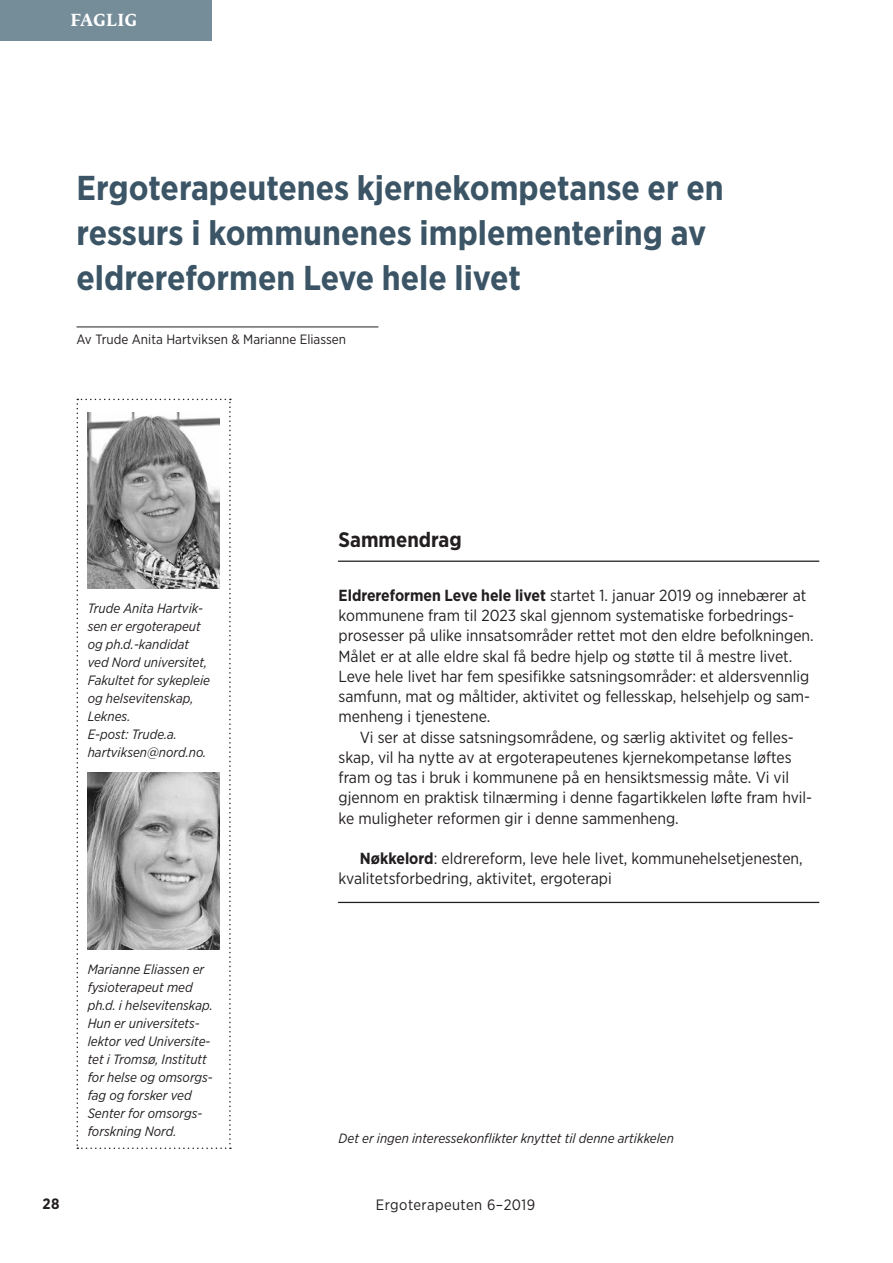
<style>
.page{position:relative;width:893px;height:1263px;background:#fff}
.page>*{position:absolute;margin:0;border:0;box-sizing:border-box;transform-origin:0 0}
.t1{font:700 34.5px/45px "Gotham Narrow";color:#3b5566}
.t2{font:700 21px "Gotham Narrow";color:#231f20}
.t3{font:700 16.5px "Fedra Serif B Std";letter-spacing:.035em;color:#fff}
.t4{font:16.05px/20.2px "Gotham Narrow";color:#231f20}
.t5{font:15px "Gotham Narrow";letter-spacing:.03em;color:#231f20}
.t6{font:700 15px "Gotham Narrow";color:#231f20}
.t7{font:italic 13.5px/18px "Gotham Narrow";color:#231f20}
.t8{font:13.5px "Gotham Narrow";color:#231f20}
.s1{font-weight:700}
</style>
<div class="page">
<hr style="left:77px;top:327px;width:301px;height:1px;background:#231f20">
<svg style="left:77px;top:399px;width:154px;height:750px"></svg>
<div style="left:0;top:0;width:212px;height:40px;background:#758c99"></div>
<hr style="left:338px;top:560px;width:481px;height:2px;background:#231f20">
<hr style="left:338px;top:902px;width:481px;height:1px;background:#231f20">
<p class="t3" style="left:70px;top:8px;width:68px">FAGLIG</p>
<h1 class="t1" style="left:77px;top:165px;width:649px">Ergoterapeutenes kjernekompetanse er en ressurs i kommunenes implementering av eldrereformen Leve hele livet</h1>
<p class="t8" style="left:77px;top:331px;width:271px">Av Trude Anita Hartviksen &amp; Marianne Eliassen</p>
<p class="t7" style="left:88px;top:598px;width:124px">Trude Anita Hartvik&shy;sen er ergoterapeut og ph.d.-kandidat ved Nord universitet,<br>Fakultet for sykepleie og helsevitenskap,<br>Leknes.<br>E-post: Trude.a. hartviksen@nord.no.</p>
<p class="t7" style="left:88px;top:959px;width:127px">Marianne Eliassen er fysioterapeut med ph.d. i helsevitenskap.<br>Hun er universitets&shy;lektor ved Universite&shy;tet i Tromsø, Institutt for helse og omsorgs&shy;fag og forsker ved<br>Senter for omsorgs&shy;forskning Nord.</p>
<h2 class="t2" style="left:339px;top:526px;width:125px">Sammendrag</h2>
<p class="t4" style="left:339px;top:585px;width:477px"><span class="s1">Eldrereformen Leve hele livet</span> startet 1. januar 2019 og innebærer at kommunene fram til 2023 skal gjennom systematiske forbedrings&shy;prosesser på ulike innsatsområder rettet mot den eldre befolkningen.<br>Målet er at alle eldre skal få bedre hjelp og støtte til å mestre livet.<br>Leve hele livet har fem spesifikke satsningsområder: et aldersvennlig samfunn, mat og måltider, aktivitet og fellesskap, helsehjelp og sam&shy;menheng i tjenestene.</p>
<p class="t4" style="left:339px;top:726px;width:475px;text-indent:21px">Vi ser at disse satsningsområdene, og særlig aktivitet og felles&shy;skap, vil ha nytte av at ergoterapeutenes kjernekompetanse løftes fram og tas i bruk i kommunene på en hensiktsmessig måte. Vi vil gjennom en praktisk tilnærming i denne fagartikkelen løfte fram hvil&shy;ke muligheter reformen gir i denne sammenheng.</p>
<p class="t4" style="left:339px;top:848px;width:466px;text-indent:21px"><span class="s1">Nøkkelord</span>: eldrereform, leve hele livet, kommunehelsetjenesten, kvalitetsforbedring, aktivitet, ergoterapi</p>
<p class="t7" style="left:339px;top:1129px;width:337px">Det er ingen interessekonflikter knyttet til denne artikkelen</p>
<p class="t6" style="left:43px;top:1194px;width:19px">28</p>
<p class="t5" style="left:376px;top:1196px;width:161px">Ergoterapeuten 6–2019</p>
</div>
